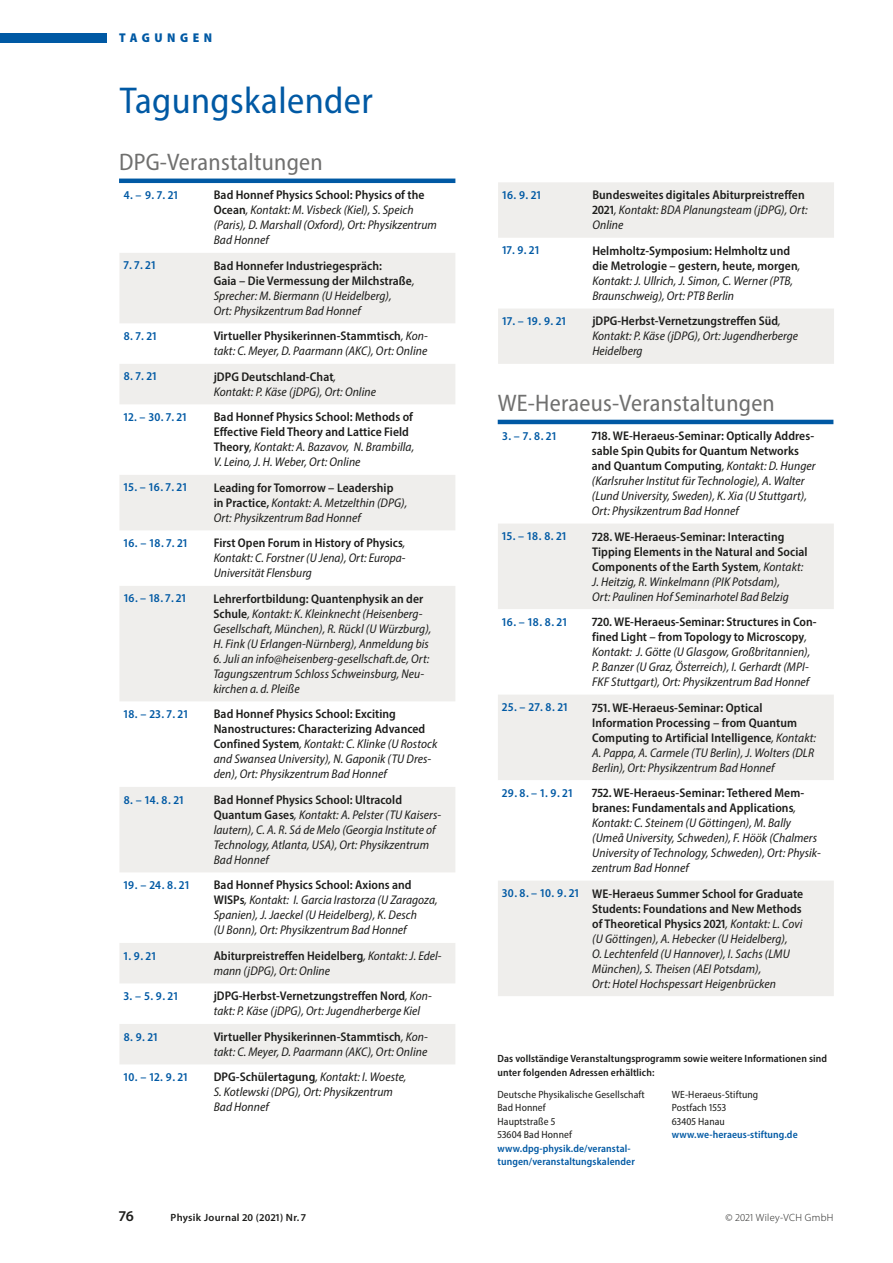
<style>
.page{position:relative;width:893px;height:1263px;background:#fff}
.page>*{position:absolute;margin:0;border:0;box-sizing:border-box;transform-origin:0 0}
.TK_Head{font:semi-condensed 37.5px "Myriad Pro";letter-spacing:.01em;color:#0059a4}
.TK_Veranstaltungsort{font:semi-condensed 24px "Myriad Pro";letter-spacing:.01em;color:#70706f}
.t1{font:600 15px "Myriad Pro";color:#1d1d1b}
.t2{font:900 semi-condensed 12.75px "Myriad Pro";letter-spacing:.36em;color:#0059a4}
.TK_Eintrag{font:italic semi-condensed 12.6px/15px "Myriad Pro";letter-spacing:.005em;color:#1d1d1b}
.TK_Eintrag-2{font:600 semi-condensed 12.6px/15px "Myriad Pro";letter-spacing:.005em;color:#1d1d1b}
.TK_Datum{font:600 semi-condensed 12px "Myriad Pro";letter-spacing:.05em;color:#0059a4}
.Kontaktadresse{font:semi-condensed 10.5px/13.5px "Myriad Pro";letter-spacing:.01em;color:#1d1d1b}
.Kontaktzeile_oben{font:600 semi-condensed 10.5px/13.5px "Myriad Pro";letter-spacing:.01em;color:#1d1d1b}
.t3{font:600 10.5px "Myriad Pro";letter-spacing:.03em;color:#1d1d1b}
.t4{font:300 10.5px "Myriad Pro";letter-spacing:.03em;color:#1d1d1b}
.s1{font-weight:600;font-style:normal}
.s2{font-weight:400;font-style:italic}
.s3{font-weight:600;color:#0059a4}
</style>
<div class="page">
<div style="left:0;top:33px;width:106px;height:9px;background:#0059a4"></div>
<svg style="left:119px;top:253px;width:336px;height:811px;fill:#efeeec"></svg>
<hr style="left:119px;top:179px;width:336px;height:4px;background:#0059a4">
<svg style="left:498px;top:524px;width:336px;height:472px;fill:#efeeec"></svg>
<div style="left:498px;top:182px;width:336px;height:182px;background:#efeeec"></div>
<svg style="left:498px;top:238px;width:336px;height:70px"></svg>
<hr style="left:498px;top:420px;width:335px;height:4px;background:#0059a4">
<p class="t2" style="left:119px;top:30px;width:95px">TAGUNGEN</p>
<p class="TK_Head" style="left:120px;top:78px;width:254px">Tagungskalender</p>
<p class="TK_Veranstaltungsort" style="left:119px;top:147px;width:205px">DPG-Veranstaltungen</p>
<p class="TK_Datum" style="left:124px;top:187px;width:56px">4. – 9. 7. 21</p>
<p class="TK_Eintrag" style="left:214px;top:187px;width:225px"><span class="s1">Bad Honnef Physics School: Physics of the Ocean</span>, Kontakt: M. Visbeck (Kiel), S. Speich (Paris), D. Marshall (Oxford), Ort: Physikzentrum Bad Honnef</p>
<p class="TK_Datum" style="left:124px;top:258px;width:33px">7. 7. 21</p>
<p class="TK_Eintrag-2" style="left:214px;top:258px;width:202px">Bad Honnefer Industriegespräch:<br>Gaia – Die Vermessung der Milchstraße<span class="s2">, Sprecher: M. Biermann (U Heidelberg),<br>Ort: Physikzentrum Bad Honnef</span></p>
<p class="TK_Datum" style="left:124px;top:328px;width:34px">8. 7. 21</p>
<p class="TK_Eintrag" style="left:214px;top:328px;width:216px"><span class="s1">Virtueller Physikerinnen-Stammtisch</span>, Kon&shy;takt: C. Meyer, D. Paarmann (AKC), Ort: Online</p>
<p class="TK_Datum" style="left:124px;top:369px;width:34px">8. 7. 21</p>
<p class="TK_Eintrag" style="left:214px;top:369px;width:164px"><span class="s1">jDPG Deutschland-Chat</span>,<br>Kontakt: P. Käse (jDPG), Ort: Online</p>
<p class="TK_Datum" style="left:124px;top:409px;width:64px">12. – 30. 7. 21</p>
<p class="TK_Eintrag-2" style="left:214px;top:409px;width:202px">Bad Honnef Physics School: Methods of Effective Field Theory and Lattice Field Theory<span class="s2">, Kontakt: A. Bazavov, N. Brambilla, V. Leino, J. H. Weber, Ort: Online</span></p>
<p class="TK_Datum" style="left:124px;top:480px;width:65px">15. – 16. 7. 21</p>
<p class="TK_Eintrag" style="left:214px;top:480px;width:195px"><span class="s1">Leading for Tomorrow – Leadership<br>in Practice,</span> Kontakt: A. Metzelthin (DPG),<br>Ort: Physikzentrum Bad Honnef</p>
<p class="TK_Datum" style="left:124px;top:535px;width:65px">16. – 18. 7. 21</p>
<p class="TK_Eintrag" style="left:214px;top:535px;width:193px;text-align:justify"><span class="s1">First Open Forum in History of Physics</span>, Kontakt: C. Forstner (U Jena), Ort: Europa-Universität Flensburg</p>
<p class="TK_Datum" style="left:124px;top:591px;width:63px">16. – 18. 7. 21</p>
<p class="TK_Eintrag" style="left:213px;top:591px;width:220px"><span class="s1">Lehrerfortbildung: Quantenphysik an der Schule</span>, Kontakt: K. Kleinknecht (Heisenberg-Gesellschaft, München), R. Rückl (U Würzburg), H. Fink (U Erlangen-Nürnberg), Anmeldung bis</p>
<p class="TK_Eintrag" style="left:213px;top:651px;width:217px">6. Juli an info@heisenberg-gesellschaft.de, Ort:<br>Tagungszentrum Schloss Schweinsburg, Neu&shy;kirchen a. d. Pleiße</p>
<p class="TK_Datum" style="left:124px;top:706px;width:66px">18. – 23. 7. 21</p>
<p class="TK_Eintrag" style="left:214px;top:706px;width:225px"><span class="s1">Bad Honnef Physics School: Exciting Nanostructures: Characterizing Advanced Confined System</span>, Kontakt: C. Klinke (U Rostock and Swansea University), N. Gaponik (TU Dres&shy;den), Ort: Physikzentrum Bad Honnef</p>
<p class="TK_Datum" style="left:124px;top:792px;width:61px">8. – 14. 8. 21</p>
<p class="TK_Eintrag" style="left:214px;top:792px;width:229px"><span class="s1">Bad Honnef Physics School: Ultracold Quantum Gases</span>, Kontakt: A. Pelster (TU Kaisers&shy;lautern), C. A. R. Sá de Melo (Georgia Institute of Technology, Atlanta, USA), Ort: Physikzentrum Bad Honnef</p>
<p class="TK_Datum" style="left:124px;top:877px;width:67px">19. – 24. 8. 21</p>
<p class="TK_Eintrag" style="left:214px;top:877px;width:225px"><span class="s1">Bad Honnef Physics School: Axions and WISPs</span>, Kontakt: I. Garcia Irastorza (U Zaragoza, Spanien), J. Jaeckel (U Heidelberg), K. Desch<br>(U Bonn), Ort: Physikzentrum Bad Honnef</p>
<p class="TK_Datum" style="left:124px;top:948px;width:34px">1. 9. 21</p>
<p class="TK_Eintrag" style="left:214px;top:948px;width:229px"><span class="s1">Abiturpreistreffen Heidelberg</span>, Kontakt: J. Edel&shy;mann (jDPG), Ort: Online</p>
<p class="TK_Datum" style="left:124px;top:988px;width:56px">3. – 5. 9. 21</p>
<p class="TK_Eintrag" style="left:214px;top:988px;width:220px"><span class="s1">jDPG-Herbst-Vernetzungstreffen Nord</span>, Kon&shy;takt: P. Käse (jDPG), Ort: Jugendherberge Kiel</p>
<p class="TK_Datum" style="left:124px;top:1029px;width:35px">8. 9. 21</p>
<p class="TK_Eintrag" style="left:214px;top:1029px;width:216px"><span class="s1">Virtueller Physikerinnen-Stammtisch</span>, Kon&shy;takt: C. Meyer, D. Paarmann (AKC), Ort: Online</p>
<p class="TK_Datum" style="left:124px;top:1069px;width:66px">10. – 12. 9. 21</p>
<p class="TK_Eintrag" style="left:214px;top:1069px;width:194px"><span class="s1">DPG-Schülertagung</span>, Kontakt: I. Woeste,<br>S. Kotlewski (DPG), Ort: Physikzentrum<br>Bad Honnef</p>
<p class="TK_Datum" style="left:502px;top:187px;width:40px">16. 9. 21</p>
<p class="TK_Eintrag-2" style="left:592px;top:187px;width:217px">Bundesweites digitales Abiturpreistreffen<br>2021<span class="s2">, Kontakt: BDA Planungsteam (jDPG), Ort:<br>Online</span></p>
<p class="TK_Datum" style="left:502px;top:243px;width:38px">17. 9. 21</p>
<p class="TK_Eintrag" style="left:592px;top:243px;width:209px"><span class="s1">Helmholtz-Symposium: Helmholtz und die Metrologie – gestern, heute, morgen</span>, Kontakt: J. Ullrich, J. Simon, C. Werner (PTB, Braunschweig), Ort: PTB Berlin</p>
<p class="TK_Datum" style="left:502px;top:313px;width:65px">17. – 19. 9. 21</p>
<p class="TK_Eintrag" style="left:592px;top:313px;width:207px"><span class="s1">jDPG-Herbst-Vernetzungstreffen Süd</span>,<br>Kontakt: P. Käse (jDPG), Ort: Jugendherberge<br>Heidelberg</p>
<p class="TK_Veranstaltungsort" style="left:498px;top:388px;width:279px">WE-Heraeus-Veranstaltungen</p>
<p class="TK_Datum" style="left:502px;top:428px;width:55px">3. – 7. 8. 21</p>
<p class="TK_Eintrag" style="left:592px;top:428px;width:225px"><span class="s1">718. WE-Heraeus-Seminar: Optically Addres&shy;sable Spin Qubits for Quantum Networks and Quantum Computing</span>, Kontakt: D. Hunger (Karlsruher Institut für Technologie), A. Walter (Lund University, Sweden), K. Xia (U Stuttgart), Ort: Physikzentrum Bad Honnef</p>
<p class="TK_Datum" style="left:502px;top:529px;width:66px">15. – 18. 8. 21</p>
<p class="TK_Eintrag-2" style="left:592px;top:529px;width:217px">728. WE-Heraeus-Seminar: Interacting Tipping Elements in the Natural and Social Components of the Earth System<span class="s2">, Kontakt:<br>J. Heitzig, R. Winkelmann (PIK Potsdam),<br>Ort: Paulinen Hof Seminarhotel Bad Belzig</span></p>
<p class="TK_Datum" style="left:502px;top:614px;width:66px">16. – 18. 8. 21</p>
<p class="TK_Eintrag" style="left:592px;top:614px;width:226px"><span class="s1">720. WE-Heraeus-Seminar: Structures in Con&shy;fined Light – from Topology to Microscopy</span>, Kontakt: J. Götte (U Glasgow, Großbritannien), P. Banzer (U Graz, Österreich), I. Gerhardt (MPI-FKF Stuttgart), Ort: Physikzentrum Bad Honnef</p>
<p class="TK_Datum" style="left:502px;top:700px;width:67px">25. – 27. 8. 21</p>
<p class="TK_Eintrag-2" style="left:592px;top:700px;width:225px">751. WE-Heraeus-Seminar: Optical Information Processing – from Quantum Computing to Artificial Intelligence<span class="s2">, Kontakt:<br>A. Pappa, A. Carmele (TU Berlin), J. Wolters (DLR Berlin), Ort: Physikzentrum Bad Honnef</span></p>
<p class="TK_Datum" style="left:502px;top:785px;width:72px">29. 8. – 1. 9. 21</p>
<p class="TK_Eintrag" style="left:592px;top:785px;width:230px"><span class="s1">752. WE-Heraeus-Seminar: Tethered Mem&shy;branes: Fundamentals and Applications</span>, Kontakt: C. Steinem (U Göttingen), M. Bally (Umeå University, Schweden), F. Höök (Chalmers University of Technology, Schweden), Ort: Physik&shy;zentrum Bad Honnef</p>
<p class="TK_Datum" style="left:502px;top:886px;width:78px">30. 8. – 10. 9. 21</p>
<p class="TK_Eintrag" style="left:592px;top:886px;width:213px"><span class="s1">WE-Heraeus Summer School for Graduate Students: Foundations and New Methods of Theoretical Physics 2021</span>, Kontakt: L. Covi (U Göttingen), A. Hebecker (U Heidelberg),<br>O. Lechtenfeld (U Hannover), I. Sachs (LMU München), S. Theisen (AEI Potsdam),<br>Ort: Hotel Hochspessart Heigenbrücken</p>
<p class="Kontaktzeile_oben" style="left:497px;top:1052px;width:331px">Das vollständige Veranstaltungsprogramm sowie weitere Informationen sind unter folgenden Adressen erhältlich:</p>
<p class="Kontaktadresse" style="left:497px;top:1087px;width:149px">Deutsche Physikalische Gesellschaft<br>Bad Honnef<br>Hauptstraße 5<br>53604 Bad Honnef <span class="s3">www.dpg-physik.de/veranstal&shy;tungen/veranstaltungskalender</span></p>
<p class="Kontaktadresse" style="left:672px;top:1087px;width:127px">WE-Heraeus-Stiftung<br>Postfach 1553<br>63405 Hanau <span class="s3">www.we-heraeus-stiftung.de</span></p>
<p class="t1" style="left:119px;top:1206px;width:16px">76</p>
<p class="t3" style="left:171px;top:1211px;width:137px">Physik Journal 20 (2021) Nr. 7</p>
<p class="t4" style="left:725px;top:1211px;width:109px">© 2021 Wiley-VCH GmbH</p>
</div>
